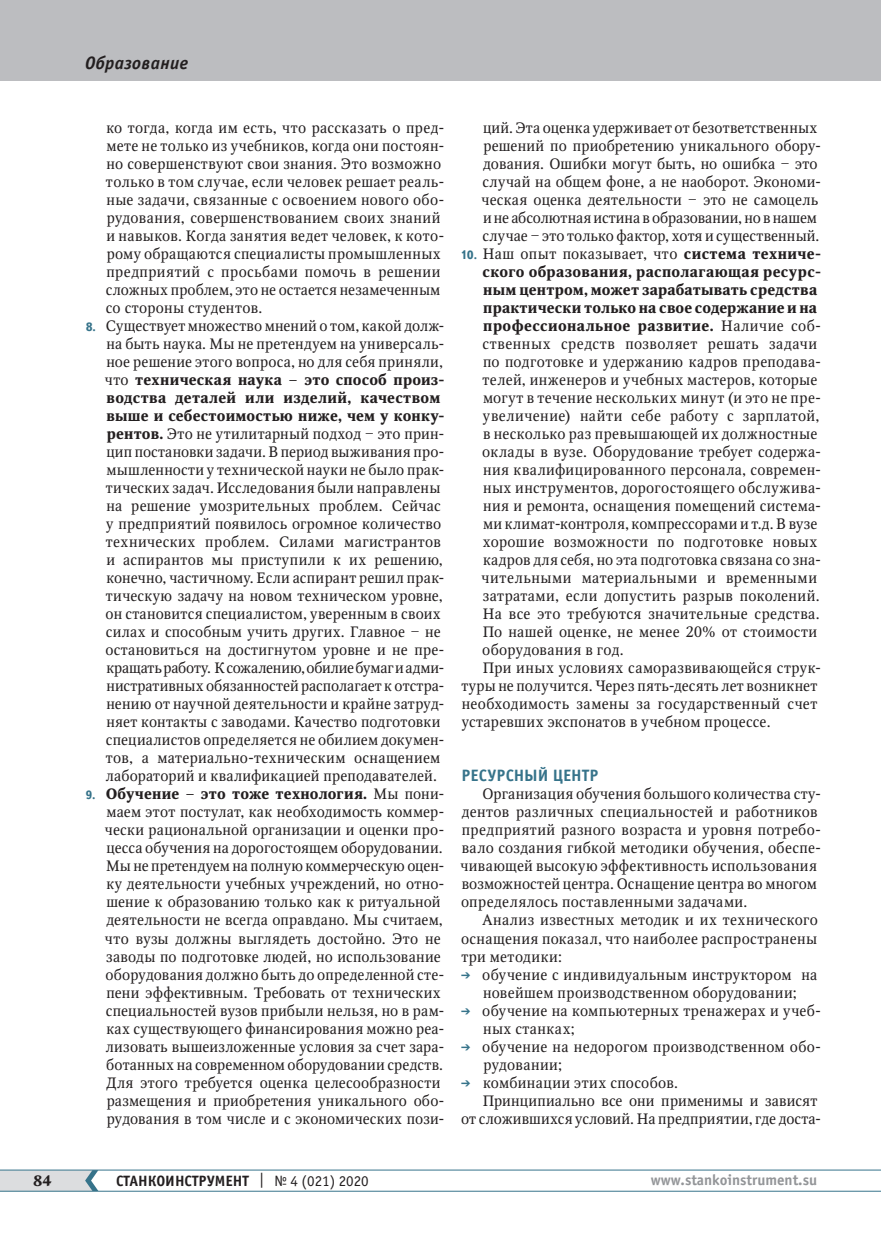
<style>
.page{position:relative;width:881px;height:1234px;background:#fff}
.page>*{position:absolute;margin:0;border:0;box-sizing:border-box;transform-origin:0 0}
.t1{font:italic 700 18px "Officina Sans C";letter-spacing:.015em;color:#231f20}
.t2{font:700 16.5px "Officina Sans C";color:#36738a}
.t3{font:15px/18px "Octava";letter-spacing:.02em;color:#231f20}
.t4{font:700 15px "Octava";letter-spacing:.02em;color:#231f20}
.t5{font:15px "Octava";letter-spacing:.04em;color:#231f20}
.t6{font:700 15px "Officina Sans C";color:#231f20}
.t7{font:700 15px "Officina Sans C";color:#939598}
.s1{font-family:"Text Book C";font-weight:700;font-size:12px;color:#36738a}
.s2{font-weight:700}
.s3{font-weight:400}
.s4{color:#36738a}
</style>
<div class="page">
<hr style="left:0;top:1190px;width:880px;height:1px;background:#36738a">
<hr style="left:0;top:1169px;width:880px;height:1px;background:#36738a">
<svg style="left:0;top:1169px;width:98px;height:21px;background:#ccd4d8"></svg>
<div style="left:0;top:0;width:880px;height:81px;background:#bcbdc0"></div>
<p class="t1" style="left:85px;top:53px;width:104px">Образование</p>
<p class="t3" style="left:106px;top:119px;width:340px">ко тогда, когда им есть, что рассказать о пред&shy;мете не только из учебников, когда они постоян&shy;но совершенствуют свои знания. Это возможно только в том случае, если человек решает реаль&shy;ные задачи, связанные с освоением нового обо&shy;рудования, совершенствованием своих знаний и навыков. Когда занятия ведет человек, к кото&shy;рому обращаются специалисты промышленных предприятий с просьбами помочь в решении сложных проблем, это не остается незамеченным со стороны студентов.</p>
<p class="t3" style="left:105px;top:317px;width:341px;text-indent:-19px"><span class="s1">8.</span> Существует множество мнений о том, какой долж&shy;на быть наука. Мы не претендуем на универсаль&shy;ное решение этого вопроса, но для себя приняли, что <span class="s2">техническая наука – это способ произ&shy;водства деталей или изделий, качеством выше и себестоимостью ниже, чем у конку&shy;рентов.</span> Это не утилитарный подход ‒ это прин&shy;цип постановки задачи. В период выживания про&shy;мышленности у технической науки не было прак&shy;тических задач. Исследования были направлены на решение умозрительных проблем. Сейчас у предприятий появилось огромное количество технических проблем. Силами магистрантов и аспирантов мы приступили к их решению, конечно, частичному. Если аспирант решил прак&shy;тическую задачу на новом техническом уровне, он становится специалистом, уверенным в своих силах и способным учить других. Главное ‒ не остановиться на достигнутом уровне и не пре&shy;кращать работу. К сожалению, обилие бумаг и адми&shy;нистративных обязанностей располагает к отстра&shy;нению от научной деятельности и крайне затруд&shy;няет контакты с заводами. Качество подготовки специалистов определяется не обилием докумен&shy;тов, а материально-техническим оснащением лабораторий и квалификацией преподавателей.</p>
<p class="t3" style="left:105px;top:785px;width:341px;text-indent:-19px"><span class="s1">9.</span> <span class="s2">Обучение – это тоже технология.</span> Мы пони&shy;маем этот постулат, как необходимость коммер&shy;чески рациональной организации и оценки про&shy;цесса обучения на дорогостоящем оборудовании.<br>Мы не претендуем на полную коммерческую оцен&shy;ку деятельности учебных учреждений, но отно&shy;шение к образованию только как к ритуальной деятельности не всегда оправдано. Мы считаем, что вузы должны выглядеть достойно. Это не заводы по подготовке людей, но использование оборудования должно быть до определенной сте&shy;пени эффективным. Требовать от технических специальностей вузов прибыли нельзя, но в рам&shy;ках существующего финансирования можно реа&shy;лизовать вышеизложенные условия за счет зара&shy;ботанных на современном оборудовании средств.<br>Для этого требуется оценка целесообразности размещения и приобретения уникального обо&shy;рудования в том числе и с экономических пози-</p>
<p class="t3" style="left:481px;top:119px;width:341px">ций. Эта оценка удерживает от безответственных решений по приобретению уникального обору&shy;дования. Ошибки могут быть, но ошибка ‒ это случай на общем фоне, а не наоборот. Экономи&shy;ческая оценка деятельности ‒ это не самоцель и не абсолютная истина в образовании, но в нашем случае ‒ это только фактор, хотя и существенный.</p>
<p class="t3" style="left:460px;top:245px;width:362px"><span class="s1">10.</span> Наш опыт показывает, что <span class="s2">система техниче-</span></p>
<p class="t4" style="left:482px;top:262px;width:340px">ского образования, располагающая ресурс-</p>
<p class="t4" style="left:483px;top:280px;width:335px">ным центром, может зарабатывать средства</p>
<p class="t4" style="left:483px;top:298px;width:335px">практически только на свое содержание и на</p>
<p class="t4" style="left:483px;top:316px;width:339px">профессиональное развитие. <span class="s3">Наличие соб-</span></p>
<p class="t3" style="left:482px;top:335px;width:336px">ственных средств позволяет решать задачи</p>
<p class="t3" style="left:483px;top:353px;width:339px">по подготовке и удержанию кадров преподава-</p>
<p class="t3" style="left:482px;top:371px;width:336px">телей, инженеров и учебных мастеров, которые</p>
<p class="t3" style="left:483px;top:389px;width:339px">могут в течение нескольких минут (и это не пре-</p>
<p class="t3" style="left:483px;top:407px;width:338px">увеличение) найти себе работу с зарплатой,</p>
<p class="t3" style="left:483px;top:425px;width:336px">в несколько раз превышающей их должностные</p>
<p class="t3" style="left:482px;top:443px;width:340px">оклады в вузе. Оборудование требует содержа-</p>
<p class="t3" style="left:483px;top:461px;width:339px">ния квалифицированного персонала, современ-</p>
<p class="t3" style="left:483px;top:479px;width:339px">ных инструментов, дорогостоящего обслужива-</p>
<p class="t3" style="left:483px;top:497px;width:339px">ния и ремонта, оснащения помещений система-</p>
<p class="t3" style="left:483px;top:515px;width:336px">ми климат-контроля, компрессорами и т.д. В вузе</p>
<p class="t3" style="left:482px;top:533px;width:336px">хорошие возможности по подготовке новых</p>
<p class="t3" style="left:483px;top:551px;width:339px">кадров для себя, но эта подготовка связана со зна-</p>
<p class="t5" style="left:481px;top:568px;width:337px">чительными материальными и временными</p>
<p class="t3" style="left:482px;top:587px;width:338px">затратами, если допустить разрыв поколений.</p>
<p class="t3" style="left:482px;top:605px;width:338px">На все это требуются значительные средства.</p>
<p class="t3" style="left:482px;top:623px;width:336px">По нашей оценке, не менее 20% от стоимости</p>
<p class="t3" style="left:482px;top:641px;width:143px">оборудования в год.</p>
<p class="t3" style="left:482px;top:659px;width:340px">При иных условиях саморазвивающейся струк-</p>
<p class="t3" style="left:461px;top:677px;width:357px">туры не получится. Через пять-десять лет возникнет</p>
<p class="t3" style="left:461px;top:695px;width:357px">необходимость замены за государственный счет</p>
<p class="t3" style="left:461px;top:713px;width:310px">устаревших экспонатов в учебном процессе.</p>
<p class="t2" style="left:461px;top:766px;width:139px">РЕСУРСНЫЙ ЦЕНТР</p>
<p class="t3" style="left:460px;top:785px;width:362px;text-indent:22px">Организация обучения большого количества сту&shy;дентов различных специальностей и работников предприятий разного возраста и уровня потребо&shy;вало создания гибкой методики обучения, обеспе&shy;чивающей высокую эффективность использования возможностей центра. Оснащение центра во многом определялось поставленными задачами.</p>
<p class="t3" style="left:461px;top:911px;width:358px;text-align:justify;text-indent:21px">Анализ известных методик и их технического оснащения показал, что наиболее распространены три методики:</p>
<p class="t3" style="left:461px;top:965px;width:357px;text-align:center"><span class="s4">➔</span> обучение с индивидуальным инструктором на новейшем производственном оборудовании;</p>
<p class="t3" style="left:483px;top:1001px;width:339px;text-indent:-22px"><span class="s4">➔</span> обучение на компьютерных тренажерах и учеб&shy;ных станках;</p>
<p class="t3" style="left:483px;top:1037px;width:339px;text-indent:-22px"><span class="s4">➔</span> обучение на недорогом производственном обо&shy;рудовании;</p>
<p class="t3" style="left:461px;top:1073px;width:218px"><span class="s4">➔</span> комбинации этих способов.</p>
<p class="t3" style="left:482px;top:1091px;width:336px">Принципиально все они применимы и зависят</p>
<p class="t3" style="left:461px;top:1109px;width:361px">от сложившихся условий. На предприятии, где доста-</p>
<p class="t4" style="left:33px;top:1170px;width:20px">84</p>
<p class="t6" style="left:116px;top:1171px;width:254px">СТАНКОИНСТРУМЕНТ <span class="s3">| № 4 (021) 2020</span></p>
<p class="t7" style="left:650px;top:1171px;width:168px">www.stankoinstrument.su</p>
</div>
